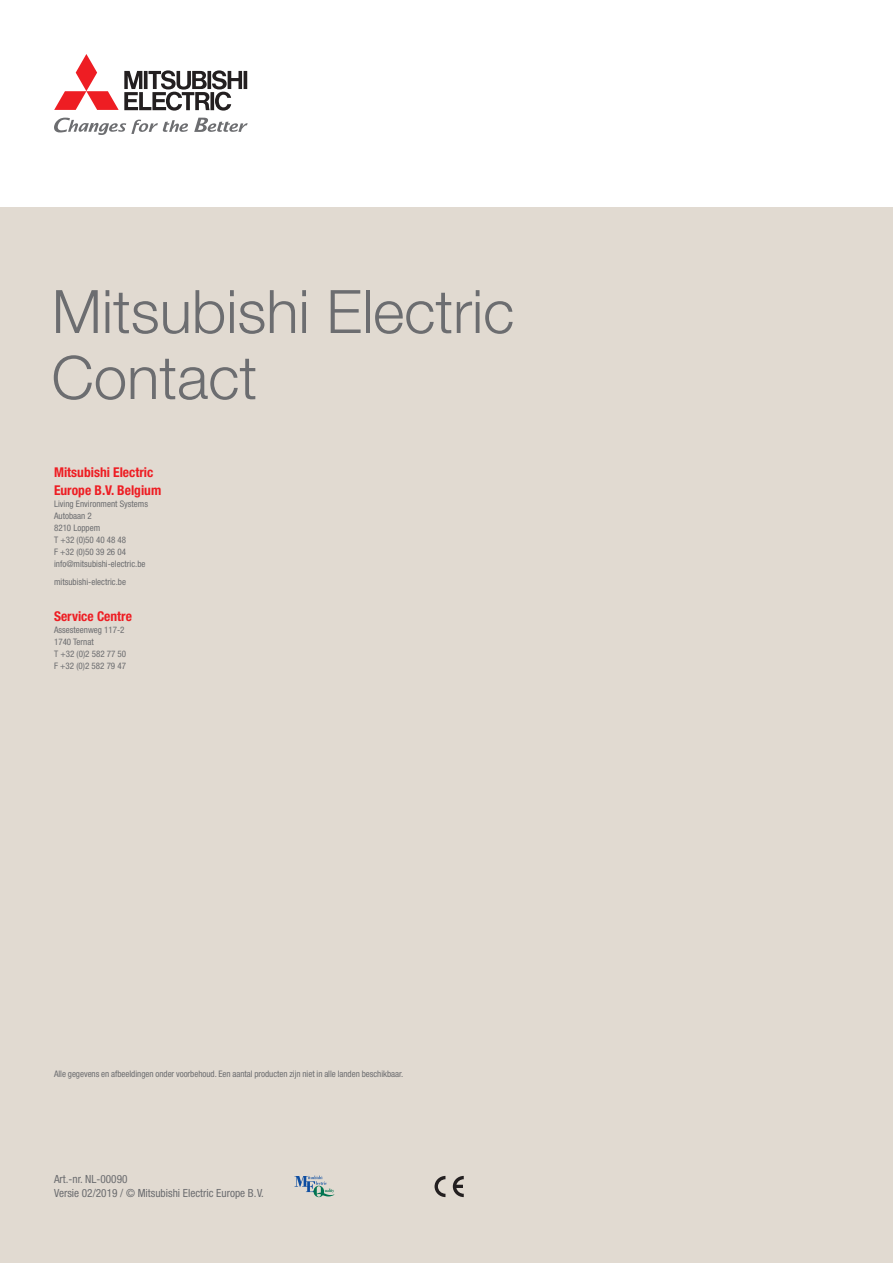
<style>
.page{position:relative;width:893px;height:1263px;background:#fff}
.page>*{position:absolute;margin:0;border:0;box-sizing:border-box;transform-origin:0 0}
.t1{font:300 60px/66px "Helvetica Neue LT Pro";color:#6c6d70}
.t2{font:700 condensed 13.5px/18px "Helvetica Neue LT Pro";color:#ee1d23}
.t3{font:condensed 11.25px/13.5px "Helvetica Neue LT Pro";color:#6c6d70}
.t4{font:condensed 9px/12px "Helvetica Neue LT Pro";color:#6c6d70}
</style>
<div class="page">
<svg style="left:54px;top:118px;width:194px;height:17px"></svg>
<svg style="left:54px;top:54px;width:193px;height:57px"></svg>
<div style="left:0;top:207px;width:892px;height:1056px;background:#e1dad1"></div>
<svg style="left:294px;top:1176px;width:40px;height:21px"></svg>
<svg style="left:434px;top:1176px;width:11px;height:21px"></svg>
<svg style="left:453px;top:1176px;width:11px;height:21px"></svg>
<h1 class="t1" style="left:51px;top:277px;width:464px">Mitsubishi Electric<br>Contact</h1>
<h2 class="t2" style="left:54px;top:463px;width:109px">Mitsubishi Electric<br>Europe B.V. Belgium</h2>
<p class="t4" style="left:54px;top:498px;width:95px">Living Environment Systems<br>Autobaan 2<br>8210 Loppem<br>T +32 (0)50 40 48 48<br>F +32 (0)50 39 26 04 info@mitsubishi-electric.be</p>
<p class="t4" style="left:54px;top:576px;width:73px">mitsubishi-electric.be</p>
<h2 class="t2" style="left:54px;top:607px;width:79px">Service Centre</h2>
<p class="t4" style="left:54px;top:624px;width:74px">Assesteenweg 117-2<br>1740 Ternat<br>T +32 (0)2 582 77 50<br>F +32 (0)2 582 79 47</p>
<p class="t4" style="left:54px;top:1068px;width:351px">Alle gegevens en afbeeldingen onder voorbehoud. Een aantal producten zijn niet in alle landen beschikbaar.</p>
<p class="t3" style="left:54px;top:1172px;width:211px">Art.-nr. NL-00090<br>Versie 02/2019 / © Mitsubishi Electric Europe B.V.</p>
</div>
